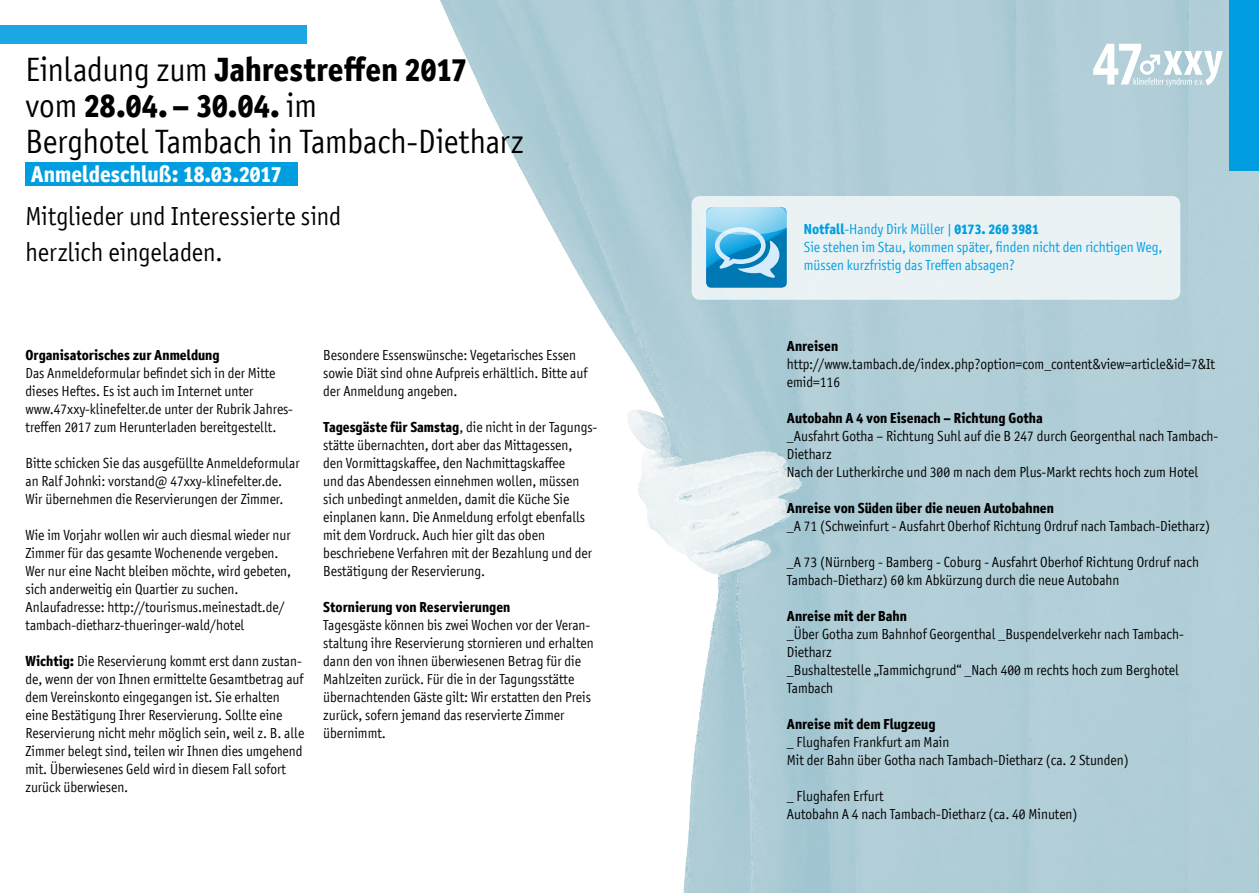
<style>
.page{position:relative;width:1259px;height:893px;background:#fff}
.page>*{position:absolute;margin:0;border:0;box-sizing:border-box;transform-origin:0 0}
.t1{font:33px/36px "Axel";letter-spacing:-.005em;color:#000}
.t2{font:700 33px "Axel";color:#000}
.t3{font:25.5px/36px "Axel";letter-spacing:.005em;color:#000}
.t4{font:700 22.5px "Axel";color:#fff}
.t5{font:14.25px/18px "Axel";color:#000}
.t6{font:700 14.25px "Axel";color:#000}
.t7{font:14.25px "Axel";color:#009ee0}
.t8{font:700 14.25px "Axel";color:#009ee0}
.s1{font-weight:400}
.s2{font-weight:700}
</style>
<div class="page">
<img style="left:440px;top:0;width:819px;height:893px">
<div style="left:691px;top:196px;width:489px;height:104px;background:#ebf2f4;border-radius:9px"></div>
<div style="left:692px;top:195px;width:108px;height:75px;background:#e9f1f4"></div>
<div style="left:692px;top:224px;width:108px;height:64px;background:#00486a;opacity:.33"></div>
<svg style="left:706px;top:207px;width:81px;height:71px;background:#66b9df"></svg>
<div style="left:0;top:26px;width:306px;height:18px;background:#1aa7e3"></div>
<div style="left:1080px;top:34px;width:53px;height:52px;background:#b2ced8"></div>
<div style="left:1151px;top:42px;width:63px;height:45px;background:#b0ced7"></div>
<svg style="left:1093px;top:44px;width:130px;height:44px"></svg>
<div style="left:1229px;top:0;width:30px;height:170px;background:#009ee0"></div>
<div style="left:26px;top:163px;width:272px;height:23px;background:#009ee0"></div>
<p class="t2" style="left:26px;top:48px;width:443px"><span class="s1">Einladung zum</span> Jahrestreffen 2017</p>
<p class="t1" style="left:26px;top:87px;width:499px">vom <span class="s2">28.04. – 30.04.</span> im<br>Berghotel Tambach in Tambach-Dietharz</p>
<p class="t4" style="left:31px;top:160px;width:253px">Anmeldeschluß: 18.03.2017</p>
<p class="t3" style="left:26px;top:198px;width:317px">Mitglieder und Interessierte sind herzlich eingeladen.</p>
<p class="t6" style="left:26px;top:346px;width:196px">Organisatorisches zur Anmeldung</p>
<p class="t5" style="left:26px;top:364px;width:269px">Das Anmeldeformular befindet sich in der Mitte dieses Heftes. Es ist auch im Internet unter www.47xxy-klinefelter.de unter der Rubrik Jahres&shy;treffen 2017 zum Herunterladen bereitgestellt.</p>
<p class="t5" style="left:26px;top:454px;width:276px">Bitte schicken Sie das ausgefüllte Anmeldeformular an Ralf Johnki: vorstand@ 47xxy-klinefelter.de.<br>Wir übernehmen die Reservierungen der Zimmer.</p>
<p class="t5" style="left:26px;top:526px;width:267px">Wie im Vorjahr wollen wir auch diesmal wieder nur<br>Zimmer für das gesamte Wochenende vergeben.</p>
<p class="t5" style="left:26px;top:562px;width:267px">Wer nur eine Nacht bleiben möchte, wird gebeten, sich anderweitig ein Quartier zu suchen.</p>
<p class="t5" style="left:26px;top:598px;width:261px">Anlaufadresse: http://tourismus.meinestadt.de/ tambach-dietharz-thueringer-wald/hotel</p>
<p class="t5" style="left:26px;top:652px;width:279px"><span class="s2">Wichtig:</span> Die Reservierung kommt erst dann zustan&shy;de, wenn der von Ihnen ermittelte Gesamtbetrag auf</p>
<p class="t5" style="left:26px;top:688px;width:256px">dem Vereinskonto eingegangen ist. Sie erhalten</p>
<p class="t5" style="left:26px;top:706px;width:258px">eine Bestätigung Ihrer Reservierung. Sollte eine</p>
<p class="t5" style="left:26px;top:724px;width:280px">Reservierung nicht mehr möglich sein, weil z. B. alle</p>
<p class="t5" style="left:26px;top:742px;width:278px">Zimmer belegt sind, teilen wir Ihnen dies umgehend</p>
<p class="t5" style="left:26px;top:760px;width:262px">mit. Überwiesenes Geld wird in diesem Fall sofort zurück überwiesen.</p>
<p class="t5" style="left:323px;top:346px;width:254px">Besondere Essenswünsche: Vegetarisches Essen</p>
<p class="t5" style="left:323px;top:364px;width:266px">sowie Diät sind ohne Aufpreis erhältlich. Bitte auf</p>
<p class="t5" style="left:323px;top:382px;width:136px">der Anmeldung angeben.</p>
<p class="t5" style="left:323px;top:418px;width:275px"><span class="s2">Tagesgäste für Samstag</span>, die nicht in der Tagungs&shy;stätte übernachten, dort aber das Mittagessen,</p>
<p class="t5" style="left:323px;top:454px;width:243px">den Vormittagskaffee, den Nachmittagskaffee</p>
<p class="t5" style="left:323px;top:472px;width:258px">und das Abendessen einnehmen wollen, müssen</p>
<p class="t5" style="left:323px;top:490px;width:248px">sich unbedingt anmelden, damit die Küche Sie</p>
<p class="t5" style="left:323px;top:508px;width:263px">einplanen kann. Die Anmeldung erfolgt ebenfalls</p>
<p class="t5" style="left:323px;top:526px;width:223px">mit dem Vordruck. Auch hier gilt das oben</p>
<p class="t5" style="left:323px;top:544px;width:270px">beschriebene Verfahren mit der Bezahlung und der</p>
<p class="t5" style="left:323px;top:562px;width:163px">Bestätigung der Reservierung.</p>
<p class="t6" style="left:323px;top:598px;width:189px">Stornierung von Reservierungen</p>
<p class="t5" style="left:323px;top:616px;width:272px">Tagesgäste können bis zwei Wochen vor der Veran&shy;staltung ihre Reservierung stornieren und erhalten</p>
<p class="t5" style="left:323px;top:652px;width:259px">dann den von ihnen überwiesenen Betrag für die<br>Mahlzeiten zurück. Für die in der Tagungsstätte</p>
<p class="t5" style="left:323px;top:688px;width:269px">übernachtenden Gäste gilt: Wir erstatten den Preis</p>
<p class="t5" style="left:323px;top:706px;width:243px">zurück, sofern jemand das reservierte Zimmer</p>
<p class="t5" style="left:323px;top:724px;width:64px">übernimmt.</p>
<p class="t8" style="left:804px;top:220px;width:236px">Notfall<span class="s1">-Handy Dirk Müller |</span> 0173. 260 3981</p>
<p class="t7" style="left:804px;top:239px;width:360px">Sie stehen im Stau, kommen später, finden nicht den richtigen Weg,</p>
<p class="t7" style="left:804px;top:257px;width:212px">müssen kurzfristig das Treffen absagen?</p>
<p class="t6" style="left:787px;top:337px;width:53px">Anreisen</p>
<p class="t5" style="left:787px;top:355px;width:430px">http://www.tambach.de/index.php?option=com_content&amp;view=article&amp;id=7&amp;It emid=116</p>
<p class="t6" style="left:787px;top:409px;width:257px">Autobahn A 4 von Eisenach – Richtung Gotha</p>
<p class="t5" style="left:787px;top:427px;width:433px">_Ausfahrt Gotha – Richtung Suhl auf die B 247 durch Georgenthal nach Tambach-<br>Dietharz</p>
<p class="t5" style="left:787px;top:463px;width:413px">Nach der Lutherkirche und 300 m nach dem Plus-Markt rechts hoch zum Hotel</p>
<p class="t6" style="left:787px;top:499px;width:269px">Anreise von Süden über die neuen Autobahnen</p>
<p class="t5" style="left:787px;top:517px;width:425px">_A 71 (Schweinfurt - Ausfahrt Oberhof Richtung Ordruf nach Tambach-Dietharz)</p>
<p class="t5" style="left:787px;top:553px;width:413px">_A 73 (Nürnberg - Bamberg - Coburg - Ausfahrt Oberhof Richtung Ordruf nach<br>Tambach-Dietharz) 60 km Abkürzung durch die neue Autobahn</p>
<p class="t6" style="left:787px;top:607px;width:122px">Anreise mit der Bahn</p>
<p class="t5" style="left:787px;top:625px;width:398px">_Über Gotha zum Bahnhof Georgenthal _Buspendelverkehr nach Tambach-<br>Dietharz</p>
<p class="t5" style="left:787px;top:661px;width:393px">_Bushaltestelle „Tammichgrund“ _Nach 400 m rechts hoch zum Berghotel<br>Tambach</p>
<p class="t6" style="left:787px;top:715px;width:150px">Anreise mit dem Flugzeug</p>
<p class="t5" style="left:787px;top:733px;width:343px">_ Flughafen Frankfurt am Main<br>Mit der Bahn über Gotha nach Tambach-Dietharz (ca. 2 Stunden)</p>
<p class="t5" style="left:787px;top:787px;width:98px">_ Flughafen Erfurt</p>
<p class="t5" style="left:787px;top:805px;width:292px">Autobahn A 4 nach Tambach-Dietharz (ca. 40 Minuten)</p>
</div>
